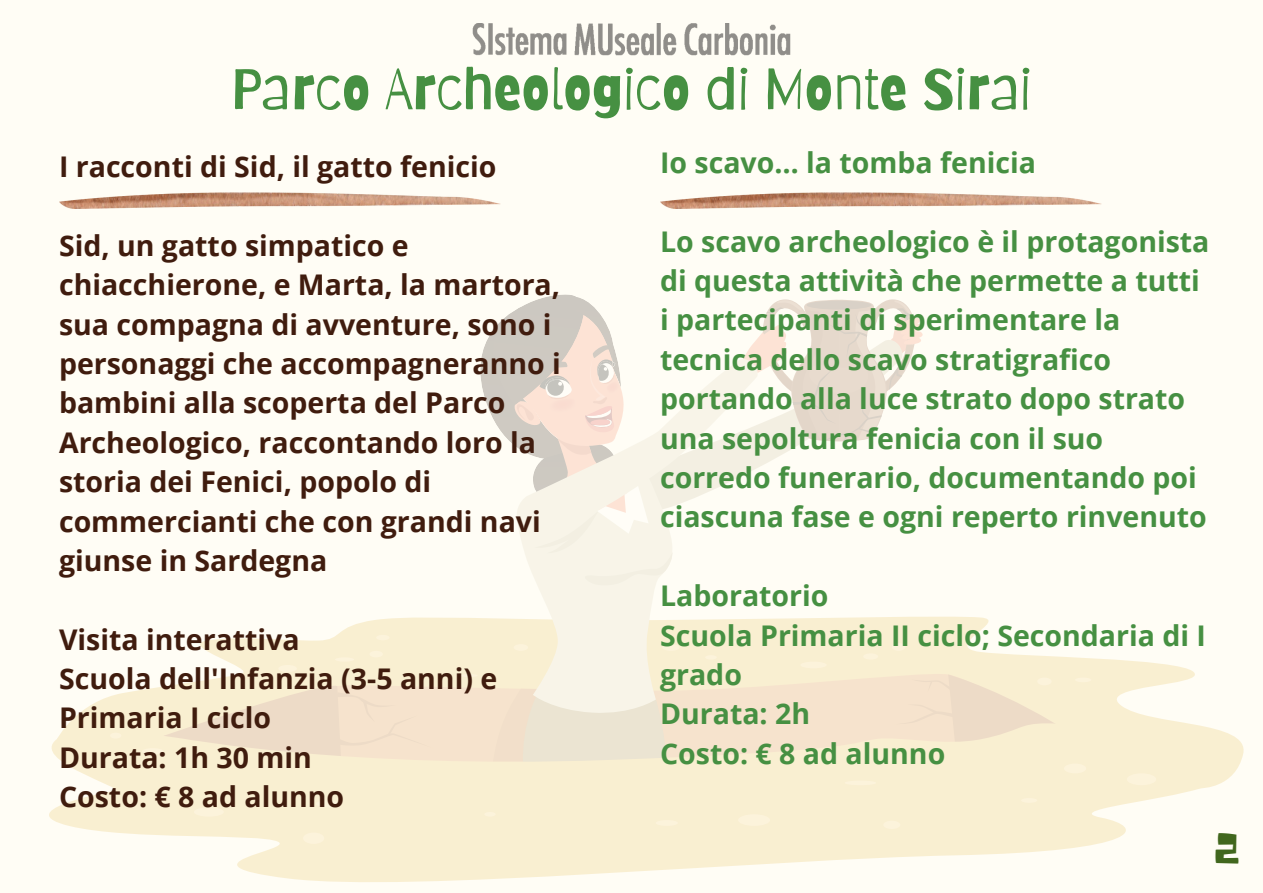
<style>
.page{position:relative;width:1263px;height:893px;background:#fffdf5}
.page>*{position:absolute;margin:0;border:0;box-sizing:border-box;transform-origin:0 0}
.t1{font:57px "Barriecito";color:#469042}
.t2{font:40.28px "Noot";color:#41671d}
.t3{font:700 28.5px/39.4px "Open Sans";color:#401c0e}
.t4{font:700 28.5px/39.4px "Open Sans";color:#469042}
</style>
<div class="page">
<svg style="left:75px;top:617px;width:1120px;height:100px"></svg>
<svg style="left:164px;top:672px;width:316px;height:45px;background:#f8edd4"></svg>
<svg style="left:49px;top:717px;width:1195px;height:165px;fill:#f9efd1"></svg>
<div style="left:316px;top:800px;width:25px;height:7px;background:#fcf3db;border-radius:50%"></div>
<hr style="left:484px;top:812px;width:12px;height:4px;background:#fcf3db;border-radius:50%">
<div style="left:142px;top:748px;width:22px;height:6px;background:#fcf3db;border-radius:50%"></div>
<div style="left:110px;top:732px;width:11px;height:6px;background:#fcf3db;border-radius:50%"></div>
<div style="left:303px;top:832px;width:21px;height:12px;background:#fcf3db;border-radius:50%"></div>
<div style="left:194px;top:807px;width:30px;height:9px;background:#fcf3db;border-radius:50%"></div>
<div style="left:738px;top:814px;width:32px;height:12px;background:#fcf3db;border-radius:50%"></div>
<div style="left:656px;top:820px;width:22px;height:6px;background:#fcf3db;border-radius:50%"></div>
<div style="left:883px;top:820px;width:17px;height:9px;background:#fcf3db;border-radius:50%"></div>
<div style="left:1021px;top:798px;width:16px;height:5px;background:#fcf3db;border-radius:50%"></div>
<div style="left:1127px;top:773px;width:29px;height:12px;background:#fcf3db;border-radius:50%"></div>
<div style="left:278px;top:665px;width:19px;height:7px;background:#fcf3db;border-radius:50%"></div>
<hr style="left:335px;top:657px;width:19px;height:4px;background:#fcf3db;border-radius:50%">
<div style="left:376px;top:635px;width:14px;height:5px;background:#fcf3db;border-radius:50%"></div>
<div style="left:369px;top:651px;width:14px;height:6px;background:#fcf3db;border-radius:50%"></div>
<hr style="left:461px;top:674px;width:17px;height:3px;background:#f5d385;border-radius:50%">
<svg style="left:164px;top:681px;width:269px;height:110px;background:#f5e7cd"></svg>
<svg style="left:480px;top:294px;width:669px;height:492px"></svg>
<img style="left:473px;top:24px;width:317px;height:31px">
<img style="left:59px;top:192px;width:441px;height:16px">
<img style="left:660px;top:192px;width:441px;height:16px">
<p class="t1" style="left:231px;top:54px;width:801px">Parco Archeologico di Monte Sirai</p>
<h1 class="t3" style="left:59px;top:146px;width:439px">I racconti di Sid, il gatto fenicio</h1>
<p class="t4" style="left:660px;top:142px;width:377px">Io scavo… la tomba fenicia</p>
<p class="t3" style="left:59px;top:225px;width:503px">Sid, un gatto simpatico e chiacchierone, e Marta, la martora, sua compagna di avventure, sono i personaggi che accompagneranno i bambini alla scoperta del Parco<br>Archeologico, raccontando loro la storia dei Fenici, popolo di commercianti che con grandi navi giunse in Sardegna</p>
<p class="t3" style="left:59px;top:619px;width:242px">Visita interattiva</p>
<p class="t3" style="left:59px;top:658px;width:440px">Scuola dell'Infanzia (3-5 anni) e<br>Primaria I ciclo</p>
<p class="t3" style="left:59px;top:737px;width:254px">Durata: 1h 30 min</p>
<p class="t3" style="left:59px;top:776px;width:287px">Costo: € 8 ad alunno</p>
<p class="t4" style="left:660px;top:221px;width:551px">Lo scavo archeologico è il protagonista di questa attività che permette a tutti i partecipanti di sperimentare la tecnica dello scavo stratigrafico portando alla luce strato dopo strato una sepoltura fenicia con il suo corredo funerario, documentando poi ciascuna fase e ogni reperto rinvenuto</p>
<p class="t4" style="left:660px;top:575px;width:170px">Laboratorio</p>
<p class="t4" style="left:660px;top:615px;width:547px">Scuola Primaria II ciclo; Secondaria di I grado</p>
<p class="t4" style="left:660px;top:693px;width:152px">Durata: 2h</p>
<p class="t4" style="left:660px;top:733px;width:287px">Costo: € 8 ad alunno</p>
<p class="t2" style="left:1213px;top:824px;width:28px">2</p>
</div>
